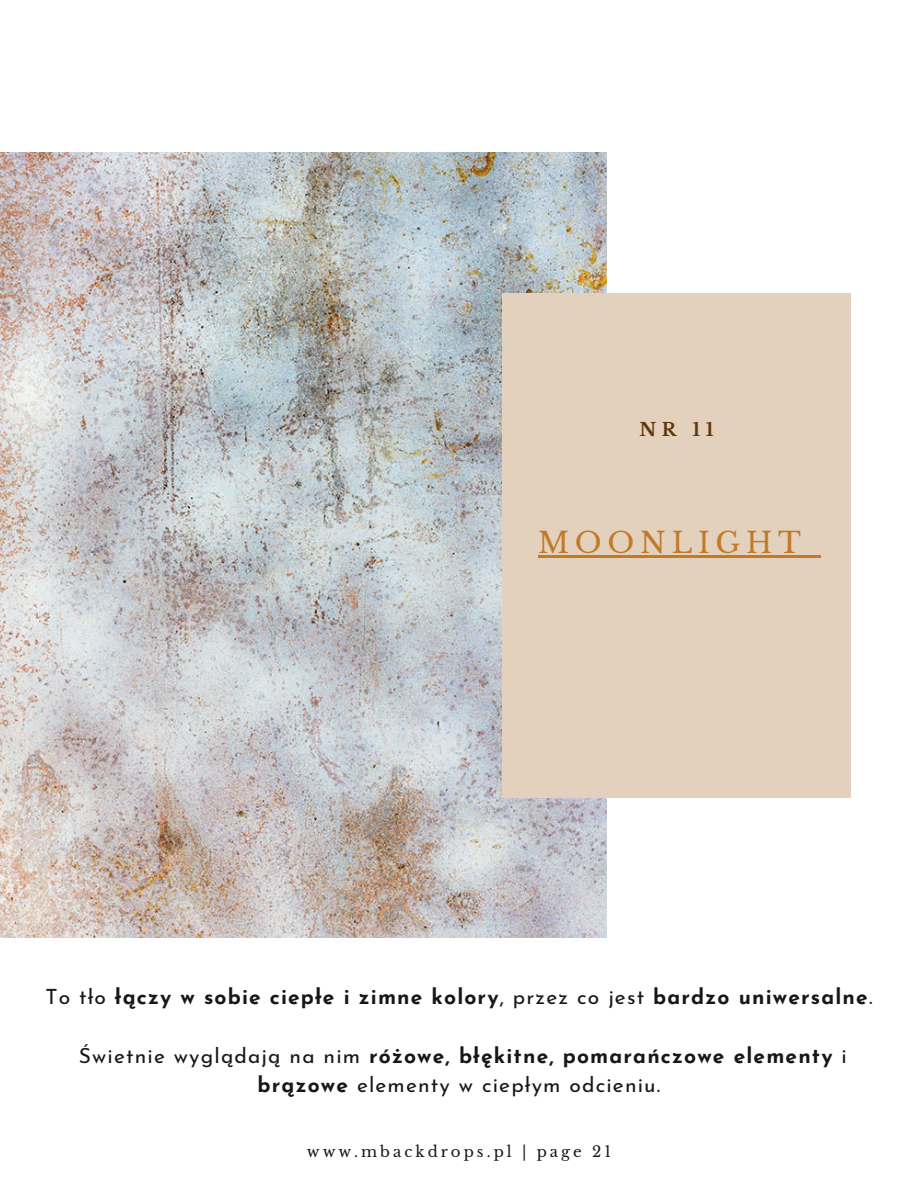
<style>
.page{position:relative;width:918px;height:1188px;background:#fff}
.page>*{position:absolute;margin:0;border:0;box-sizing:border-box;transform-origin:0 0}
.t1{font:28.5px "Libre Baskerville";letter-spacing:.2em;color:#c17a28}
.t2{font:21px/29.2px "Josefin Sans";letter-spacing:.055em;color:#181716;text-align:center}
.t3{font:700 21px "Josefin Sans";letter-spacing:.055em;color:#181716}
.t4{font:700 18px "Libre Baskerville";color:#62370b}
.t5{font:15px "Libre Baskerville";letter-spacing:.2em;color:#181716}
.s1{font-weight:400}
.s2{font-weight:700}
</style>
<div class="page">
<img style="left:0;top:153px;width:606px;height:785px">
<div style="left:502px;top:293px;width:349px;height:505px;background:#e3d1bd"></div>
<hr style="left:538px;top:555px;width:269px;height:3px;background:#c17a28">
<hr style="left:807px;top:555px;width:14px;height:3px;background:#c17a28">
<p class="t4" style="left:639px;top:419px;width:76px">NR 11</p>
<p class="t1" style="left:538px;top:525px;width:264px">MOONLIGHT</p>
<p class="t3" style="left:45px;top:989px;width:829px"><span class="s1">To tło</span> łączy w sobie ciepłe i zimne kolory<span class="s1">, przez co jest</span> bardzo uniwersalne<span class="s1">.</span></p>
<p class="t2" style="left:79px;top:1043px;width:770px">Świetnie wyglądają na nim <span class="s2">różowe, błękitne, pomarańczowe elementy</span> i <span class="s2">brązowe</span> elementy w ciepłym odcieniu.</p>
<p class="t5" style="left:307px;top:1142px;width:306px">www.mbackdrops.pl | page 21</p>
</div>
